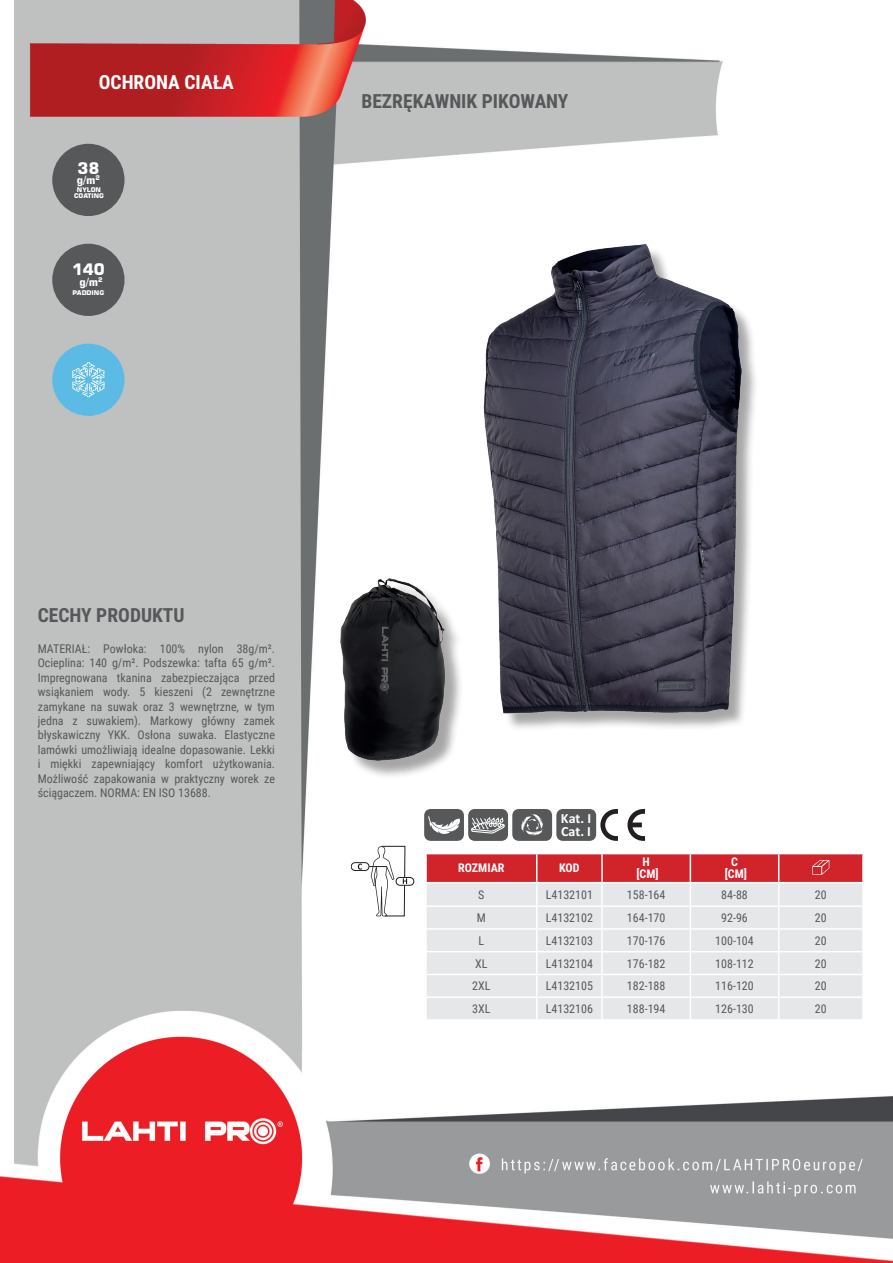
<style>
.page{position:relative;width:893px;height:1263px;background:#fff}
.page>*{position:absolute;margin:0;border:0;box-sizing:border-box;transform-origin:0 0}
.t1{font:700 19.5px "Roboto Condensed";color:#57585a}
.t2{font:700 19.5px "Roboto Condensed";color:#fff}
.t3{font:700 15.75px "Square 721 BT";color:#fff}
.t4{font:700 14.1px/12.9px "Calibri Profix";color:#fff}
.t5{font:12px/14.4px "Roboto Condensed";color:#57585a;text-align:justify}
.t6{font:700 12px/12px "Roboto Condensed";color:#fff;text-align:center}
.t7{font:700 10.95px "Square 721 BT";color:#fff}
.t8{font:700 6.45px "Square 721 BT";color:#fff}
.t9{font:700 6.3px "Square 721 BT";color:#fff}
</style>
<div class="page">
<img style="left:0;top:0;width:893px;height:1263px">
<div style="left:52px;top:144px;width:73px;height:72px;background:#57585a;border-radius:50%"></div>
<div style="left:52px;top:244px;width:73px;height:72px;background:#57585a;border-radius:50%"></div>
<div style="left:52px;top:344px;width:73px;height:72px;background:#5bbbe4;border-radius:50%"></div>
<div style="left:487px;top:247px;width:272px;height:485px;background:#231f20;opacity:.4"></div>
<img style="left:483px;top:244px;width:258px;height:469px">
<div style="left:343px;top:581px;width:121px;height:198px;background:#231f20;opacity:.4"></div>
<img style="left:340px;top:578px;width:106px;height:183px">
<hr style="left:425px;top:854px;width:2px;height:28px;background:#fff">
<hr style="left:425px;top:883px;width:2px;height:22px;background:#fff">
<hr style="left:425px;top:907px;width:2px;height:21px;background:#fff">
<hr style="left:425px;top:930px;width:2px;height:21px;background:#fff">
<hr style="left:425px;top:952px;width:2px;height:22px;background:#fff">
<hr style="left:425px;top:975px;width:2px;height:21px;background:#fff">
<hr style="left:425px;top:998px;width:2px;height:21px;background:#fff">
<hr style="left:862px;top:854px;width:2px;height:28px;background:#fff">
<hr style="left:862px;top:883px;width:2px;height:22px;background:#fff">
<hr style="left:862px;top:907px;width:2px;height:21px;background:#fff">
<hr style="left:862px;top:930px;width:2px;height:21px;background:#fff">
<hr style="left:862px;top:952px;width:2px;height:22px;background:#fff">
<hr style="left:862px;top:975px;width:2px;height:21px;background:#fff">
<hr style="left:862px;top:998px;width:2px;height:21px;background:#fff">
<hr style="left:425px;top:853px;width:112px;height:1px;background:#fff">
<hr style="left:779px;top:853px;width:85px;height:1px;background:#fff">
<hr style="left:425px;top:882px;width:112px;height:1px;background:#fff">
<hr style="left:779px;top:882px;width:85px;height:1px;background:#fff">
<hr style="left:425px;top:905px;width:112px;height:2px;background:#fff">
<hr style="left:779px;top:905px;width:85px;height:2px;background:#fff">
<hr style="left:425px;top:928px;width:112px;height:2px;background:#fff">
<hr style="left:779px;top:928px;width:85px;height:2px;background:#fff">
<hr style="left:425px;top:951px;width:112px;height:1px;background:#fff">
<hr style="left:779px;top:951px;width:85px;height:1px;background:#fff">
<hr style="left:425px;top:974px;width:112px;height:1px;background:#fff">
<hr style="left:779px;top:974px;width:85px;height:1px;background:#fff">
<hr style="left:425px;top:996px;width:112px;height:2px;background:#fff">
<hr style="left:779px;top:996px;width:85px;height:2px;background:#fff">
<hr style="left:425px;top:1019px;width:112px;height:2px;background:#fff">
<hr style="left:537px;top:1019px;width:65px;height:2px;background:#fff">
<hr style="left:602px;top:1019px;width:88px;height:2px;background:#fff">
<hr style="left:690px;top:1019px;width:89px;height:2px;background:#fff">
<hr style="left:779px;top:1019px;width:85px;height:2px;background:#fff">
<svg style="left:426px;top:853px;width:437px;height:166px;background:#e4c8cb"></svg>
<div style="left:424px;top:809px;width:40px;height:32px;background:#57585a;border-radius:7px"></div>
<svg style="left:428px;top:816px;width:32px;height:18px"></svg>
<div style="left:469px;top:810px;width:38px;height:30px;background:#57585a;border-radius:6px"></div>
<div style="left:468px;top:809px;width:40px;height:32px;border:2px solid #57585a;border-radius:6px"></div>
<svg style="left:471px;top:817px;width:34px;height:17px"></svg>
<div style="left:512px;top:809px;width:40px;height:32px;background:#57585a;border-radius:7px"></div>
<svg style="left:521px;top:814px;width:22px;height:22px"></svg>
<div style="left:556px;top:809px;width:40px;height:32px;background:#57585a;border-radius:7px"></div>
<svg style="left:627px;top:809px;width:18px;height:32px"></svg>
<svg style="left:600px;top:809px;width:18px;height:32px"></svg>
<svg style="left:72px;top:362px;width:33px;height:35px"></svg>
<div style="left:351px;top:862px;width:18px;height:9px;background:#fff;border:1px solid #231f20;border-radius:4px"></div>
<svg style="left:358px;top:863px;width:4px;height:6px"></svg>
<svg style="left:396px;top:877px;width:18px;height:8px"></svg>
<svg style="left:369px;top:846px;width:38px;height:70px"></svg>
<h1 class="t2" style="left:99px;top:69px;width:137px">OCHRONA CIAŁA</h1>
<h2 class="t3" style="left:77px;top:159px;width:23px">38</h2>
<p class="t7" style="left:77px;top:173px;width:25px">g/m<sup>2</sup></p>
<p class="t8" style="left:77px;top:186px;width:26px">NYLON</p>
<p class="t9" style="left:74px;top:192px;width:31px">COATING</p>
<h2 class="t3" style="left:72px;top:260px;width:34px">140</h2>
<p class="t7" style="left:79px;top:275px;width:25px">g/m<sup>2</sup></p>
<p class="t8" style="left:73px;top:288px;width:33px">PADDING</p>
<h1 class="t1" style="left:361px;top:88px;width:209px">BEZRĘKAWNIK PIKOWANY</h1>
<h1 class="t1" style="left:38px;top:601px;width:148px">CECHY PRODUKTU</h1>
<p class="t5" style="left:38px;top:641px;width:239px">MATERIAŁ: Powłoka: 100% nylon 38g/m².<br>Ocieplina: 140 g/m². Podszewka: tafta 65 g/m².<br>Impregnowana tkanina zabezpieczająca przed wsiąkaniem wody. 5 kieszeni (2 zewnętrzne zamykane na suwak oraz 3 wewnętrzne, w tym jedna z suwakiem). Markowy główny zamek błyskawiczny YKK. Osłona suwaka. Elastyczne lamówki umożliwiają idealne dopasowanie. Lekki i miękki zapewniający komfort użytkowania.<br>Możliwość zapakowania w praktyczny worek ze ściągaczem. NORMA: EN ISO 13688.</p>
<p class="t4" style="left:561px;top:811px;width:32px">Kat. I<br>Cat. I</p>
<p class="t6" style="left:458px;top:862px;width:48px">ROZMIAR</p>
<p class="t6" style="left:559px;top:862px;width:22px">KOD</p>
<p class="t6" style="left:636px;top:856px;width:24px">H [CM]</p>
<p class="t6" style="left:725px;top:856px;width:24px">C [CM]</p>
<p class="t5" style="left:478px;top:887px;width:8px">S</p>
<p class="t5" style="left:546px;top:887px;width:49px">L4132101</p>
<p class="t5" style="left:627px;top:887px;width:40px">158-164</p>
<p class="t5" style="left:721px;top:887px;width:28px">84-88</p>
<p class="t5" style="left:815px;top:887px;width:13px">20</p>
<p class="t5" style="left:477px;top:910px;width:11px">M</p>
<p class="t5" style="left:546px;top:910px;width:49px">L4132102</p>
<p class="t5" style="left:627px;top:910px;width:40px">164-170</p>
<p class="t5" style="left:721px;top:910px;width:28px">92-96</p>
<p class="t5" style="left:815px;top:910px;width:13px">20</p>
<p class="t5" style="left:478px;top:933px;width:7px">L</p>
<p class="t5" style="left:546px;top:933px;width:49px">L4132103</p>
<p class="t5" style="left:627px;top:933px;width:40px">170-176</p>
<p class="t5" style="left:715px;top:933px;width:40px">100-104</p>
<p class="t5" style="left:815px;top:933px;width:13px">20</p>
<p class="t5" style="left:475px;top:956px;width:14px">XL</p>
<p class="t5" style="left:546px;top:956px;width:49px">L4132104</p>
<p class="t5" style="left:627px;top:956px;width:40px">176-182</p>
<p class="t5" style="left:715px;top:956px;width:40px">108-112</p>
<p class="t5" style="left:815px;top:956px;width:13px">20</p>
<p class="t5" style="left:472px;top:978px;width:20px">2XL</p>
<p class="t5" style="left:546px;top:978px;width:49px">L4132105</p>
<p class="t5" style="left:627px;top:978px;width:40px">182-188</p>
<p class="t5" style="left:715px;top:978px;width:40px">116-120</p>
<p class="t5" style="left:815px;top:978px;width:13px">20</p>
<p class="t5" style="left:472px;top:1001px;width:20px">3XL</p>
<p class="t5" style="left:546px;top:1001px;width:49px">L4132106</p>
<p class="t5" style="left:627px;top:1001px;width:40px">188-194</p>
<p class="t5" style="left:715px;top:1001px;width:40px">126-130</p>
<p class="t5" style="left:815px;top:1001px;width:13px">20</p>
</div>
